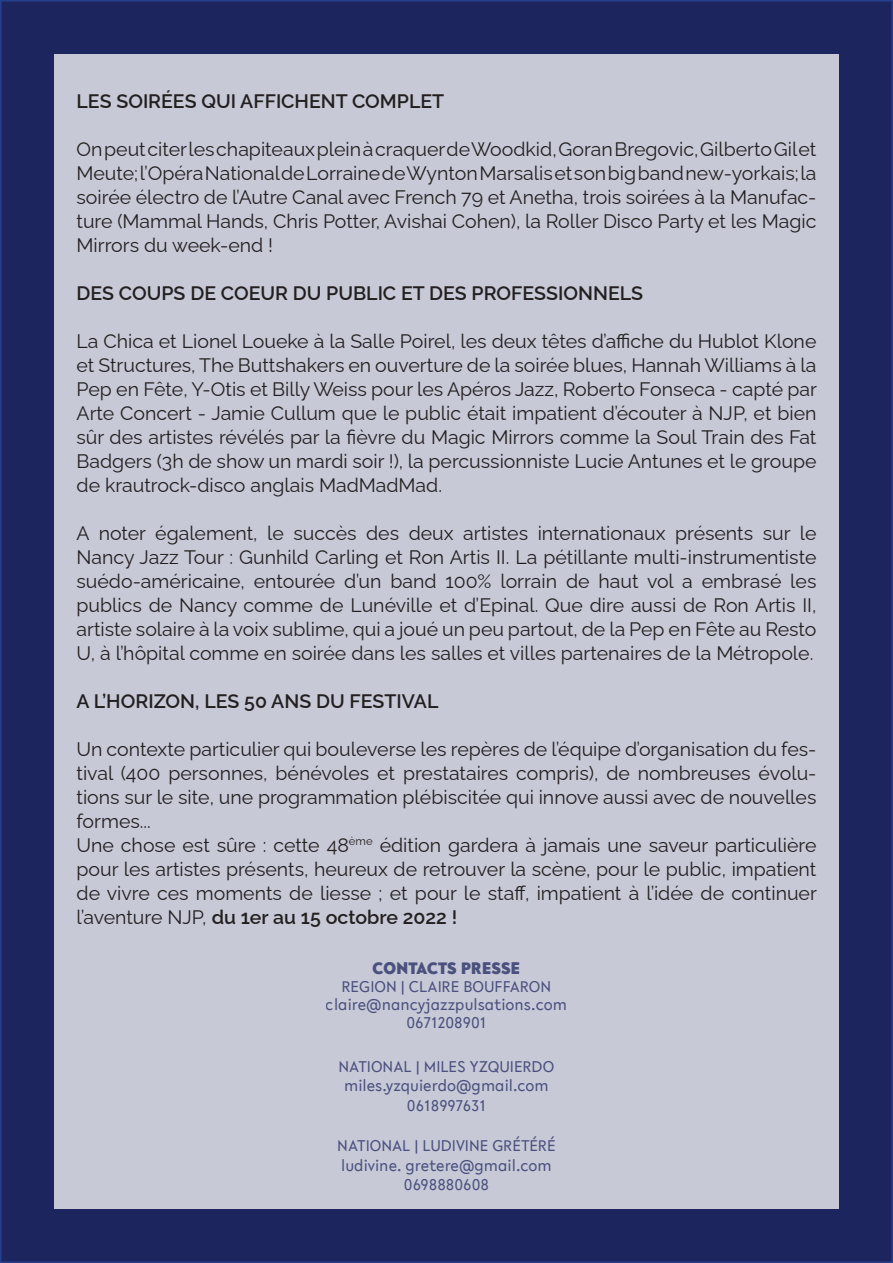
<style>
.page{position:relative;width:893px;height:1263px;background:#fff}
.page>*{position:absolute;margin:0;border:0;box-sizing:border-box;transform-origin:0 0}
.t1{font:100 19.5px/24px "Raleway";color:#231f20;text-align:justify}
.t2{font:900 18px "R Flex";color:#2c3368}
.t3{font:16.5px/19.8px "R Flex";color:#2c3368;text-align:center}
</style>
<div class="page">
<div style="left:1px;top:1px;width:891px;height:1261px;background:#1d255e"></div>
<div style="left:54px;top:54px;width:785px;height:1155px;background:#c8c9d7"></div>
<p class="t1" style="left:77px;top:87px;width:369px">LES SOIRÉES QUI AFFICHENT COMPLET</p>
<p class="t1" style="left:77px;top:135px;width:741px">On peut citer les chapiteaux plein à craquer de Woodkid, Goran Bregovic, Gilberto Gil et<br>Meute; l’Opéra National de Lorraine de Wynton Marsalis et son big band new-yorkais; la</p>
<p class="t1" style="left:77px;top:183px;width:741px">soirée électro de l’Autre Canal avec French 79 et Anetha, trois soirées à la Manufac&shy;ture (Mammal Hands, Chris Potter, Avishai Cohen), la Roller Disco Party et les Magic Mirrors du week-end !</p>
<p class="t1" style="left:77px;top:279px;width:568px">DES COUPS DE COEUR DU PUBLIC ET DES PROFESSIONNELS</p>
<p class="t1" style="left:77px;top:327px;width:742px">La Chica et Lionel Loueke à la Salle Poirel, les deux têtes d’affiche du Hublot Klone et Structures, The Buttshakers en ouverture de la soirée blues, Hannah Williams à la Pep en Fête, Y-Otis et Billy Weiss pour les Apéros Jazz, Roberto Fonseca - capté par Arte Concert - Jamie Cullum que le public était impatient d’écouter à NJP, et bien sûr des artistes révélés par la fièvre du Magic Mirrors comme la Soul Train des Fat Badgers (3h de show un mardi soir !), la percussionniste Lucie Antunes et le groupe de krautrock-disco anglais MadMadMad.</p>
<p class="t1" style="left:77px;top:519px;width:741px">A noter également, le succès des deux artistes internationaux présents sur le Nancy Jazz Tour : Gunhild Carling et Ron Artis II. La pétillante multi-instrumentiste suédo-américaine, entourée d’un band 100% lorrain de haut vol a embrasé les publics de Nancy comme de Lunéville et d’Epinal. Que dire aussi de Ron Artis II, artiste solaire à la voix sublime, qui a joué un peu partout, de la Pep en Fête au Resto U, à l’hôpital comme en soirée dans les salles et villes partenaires de la Métropole.</p>
<p class="t1" style="left:77px;top:687px;width:363px">A L’HORIZON, LES 50 ANS DU FESTIVAL</p>
<p class="t1" style="left:77px;top:735px;width:741px">Un contexte particulier qui bouleverse les repères de l’équipe d’organisation du fes&shy;tival (400 personnes, bénévoles et prestataires compris), de nombreuses évolu&shy;tions sur le site, une programmation plébiscitée qui innove aussi avec de nouvelles formes...</p>
<p class="t1" style="left:77px;top:831px;width:742px">Une chose est sûre : cette 48<sup>ème</sup> édition gardera à jamais une saveur particulière pour les artistes présents, heureux de retrouver la scène, pour le public, impatient de vivre ces moments de liesse ; et pour le staff, impatient à l’idée de continuer l’aventure NJP, du 1er au 15 octobre 2022 !</p>
<p class="t2" style="left:373px;top:955px;width:149px">CONTACTS PRESSE</p>
<p class="t3" style="left:326px;top:977px;width:243px;line-height:18px">REGION | CLAIRE BOUFFARON claire@nancyjazzpulsations.com<br>0671208901</p>
<p class="t3" style="left:339px;top:1056px;width:217px">NATIONAL | MILES YZQUIERDO miles.yzquierdo@gmail.com<br>0618997631</p>
<p class="t3" style="left:337px;top:1135px;width:220px">NATIONAL | LUDIVINE GRÉTÉRÉ ludivine. gretere@gmail.com<br>0698880608</p>
</div>
